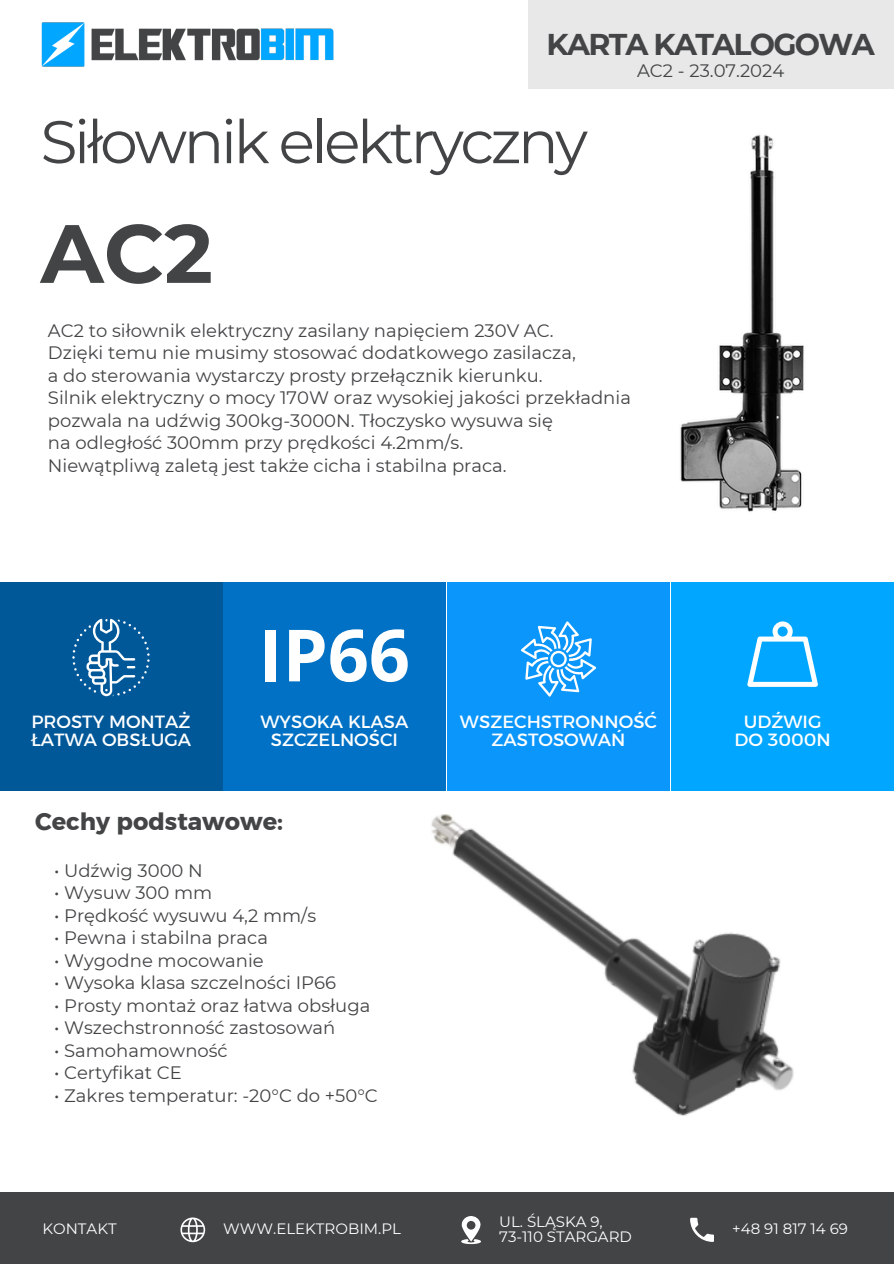
<style>
.page{position:relative;width:894px;height:1264px;background:#fff}
.page>*{position:absolute;margin:0;border:0;box-sizing:border-box;transform-origin:0 0}
.t1{font:700 82.5px "Montserrat";color:#424445}
.t2{font:700 72px "Open Sans";color:#fff}
.t3{font:60px "Montserrat";letter-spacing:-.055em;color:#424445}
.t4{font:700 30px "Montserrat";letter-spacing:-.055em;color:#424445}
.t5{font:24px "Kief Montaser Bold";color:#424445}
.t6{font:18px/22.5px "Montserrat";color:#424445}
.t7{font:18px/18px "Kief Montaser Regular";color:#fff;text-align:center}
.t8{font:15px "Montserrat";color:#fff}
</style>
<div class="page">
<div style="left:0;top:583px;width:222px;height:208px;background:#005899"></div>
<div style="left:0;top:1192px;width:893px;height:71px;background:#424445"></div>
<svg style="left:690px;top:1217px;width:23px;height:24px"></svg>
<svg style="left:461px;top:1216px;width:20px;height:28px"></svg>
<svg style="left:180px;top:1217px;width:25px;height:25px"></svg>
<img style="left:41px;top:22px;width:293px;height:45px">
<div style="left:223px;top:583px;width:222px;height:208px;background:#0071c4"></div>
<div style="left:447px;top:583px;width:222px;height:208px;background:#0b96fc"></div>
<div style="left:671px;top:583px;width:222px;height:208px;background:#00a6ff"></div>
<div style="left:527px;top:0;width:366px;height:89px;background:#e8e8e8"></div>
<svg style="left:72px;top:618px;width:78px;height:78px"></svg>
<img style="left:431px;top:814px;width:363px;height:302px">
<img style="left:680px;top:134px;width:124px;height:378px">
<svg style="left:521px;top:621px;width:75px;height:75px"></svg>
<svg style="left:747px;top:621px;width:70px;height:65px"></svg>
<p class="t4" style="left:546px;top:26px;width:329px">KARTA KATALOGOWA</p>
<h3 class="t3" style="left:40px;top:105px;width:548px">Siłownik elektryczny</h3>
<p class="t6" style="left:637px;top:59px;width:149px">AC2 - 23.07.2024</p>
<p class="t1" style="left:40px;top:203px;width:174px">AC2</p>
<h1 class="t6" style="left:48px;top:319px;width:507px">AC2 to siłownik elektryczny zasilany napięciem 230V AC.</h1>
<p class="t6" style="left:48px;top:341px;width:529px">Dzięki temu nie musimy stosować dodatkowego zasilacza,</p>
<p class="t6" style="left:48px;top:364px;width:496px">a do sterowania wystarczy prosty przełącznik kierunku.</p>
<p class="t6" style="left:48px;top:386px;width:584px">Silnik elektryczny o mocy 170W oraz wysokiej jakości przekładnia pozwala na udźwig 300kg-3000N. Tłoczysko wysuwa się</p>
<p class="t6" style="left:48px;top:431px;width:416px">na odległość 300mm przy prędkości 4.2mm/s.</p>
<p class="t6" style="left:48px;top:454px;width:460px">Niewątpliwą zaletą jest także cicha i stabilna praca.</p>
<h6 class="t7" style="left:31px;top:713px;width:162px;text-align:left">PROSTY MONTAŻ<br>ŁATWA OBSŁUGA</h6>
<p class="t2" style="left:259px;top:604px;width:153px">IP66</p>
<p class="t7" style="left:260px;top:713px;width:149px">WYSOKA KLASA<br>SZCZELNOŚCI</p>
<p class="t5" style="left:35px;top:807px;width:249px">Cechy podstawowe:</p>
<h5 class="t6" style="left:54px;top:858px;width:150px">• Udźwig 3000 N</h5>
<p class="t6" style="left:54px;top:881px;width:160px">• Wysuw 300 mm</p>
<p class="t6" style="left:54px;top:903px;width:263px">• Prędkość wysuwu 4,2 mm/s</p>
<p class="t6" style="left:54px;top:926px;width:215px">• Pewna i stabilna praca</p>
<p class="t6" style="left:54px;top:948px;width:211px">• Wygodne mocowanie</p>
<p class="t6" style="left:54px;top:971px;width:283px">• Wysoka klasa szczelności IP66</p>
<p class="t6" style="left:54px;top:993px;width:317px">• Prosty montaż oraz łatwa obsługa</p>
<p class="t6" style="left:54px;top:1016px;width:283px">• Wszechstronność zastosowań</p>
<p class="t6" style="left:54px;top:1038px;width:175px">• Samohamowność</p>
<p class="t6" style="left:54px;top:1061px;width:129px">• Certyfikat CE</p>
<p class="t6" style="left:54px;top:1083px;width:325px">• Zakres temperatur: -20°C do +50°C</p>
<h6 class="t7" style="left:460px;top:713px;width:198px">WSZECHSTRONNOŚĆ<br>ZASTOSOWAŃ</h6>
<p class="t7" style="left:734px;top:713px;width:98px">UDŹWIG<br>DO 3000N</p>
<h2 class="t8" style="left:499px;top:1212px;width:105px">UL. ŚLĄSKA 9,</h2>
<h6 class="t8" style="left:499px;top:1227px;width:134px">73-110 STARGARD</h6>
<p class="t8" style="left:42px;top:1219px;width:76px">KONTAKT</p>
<h6 class="t8" style="left:223px;top:1219px;width:179px">WWW.ELEKTROBIM.PL</h6>
<p class="t8" style="left:732px;top:1219px;width:117px">+48 91 817 14 69</p>
</div>
